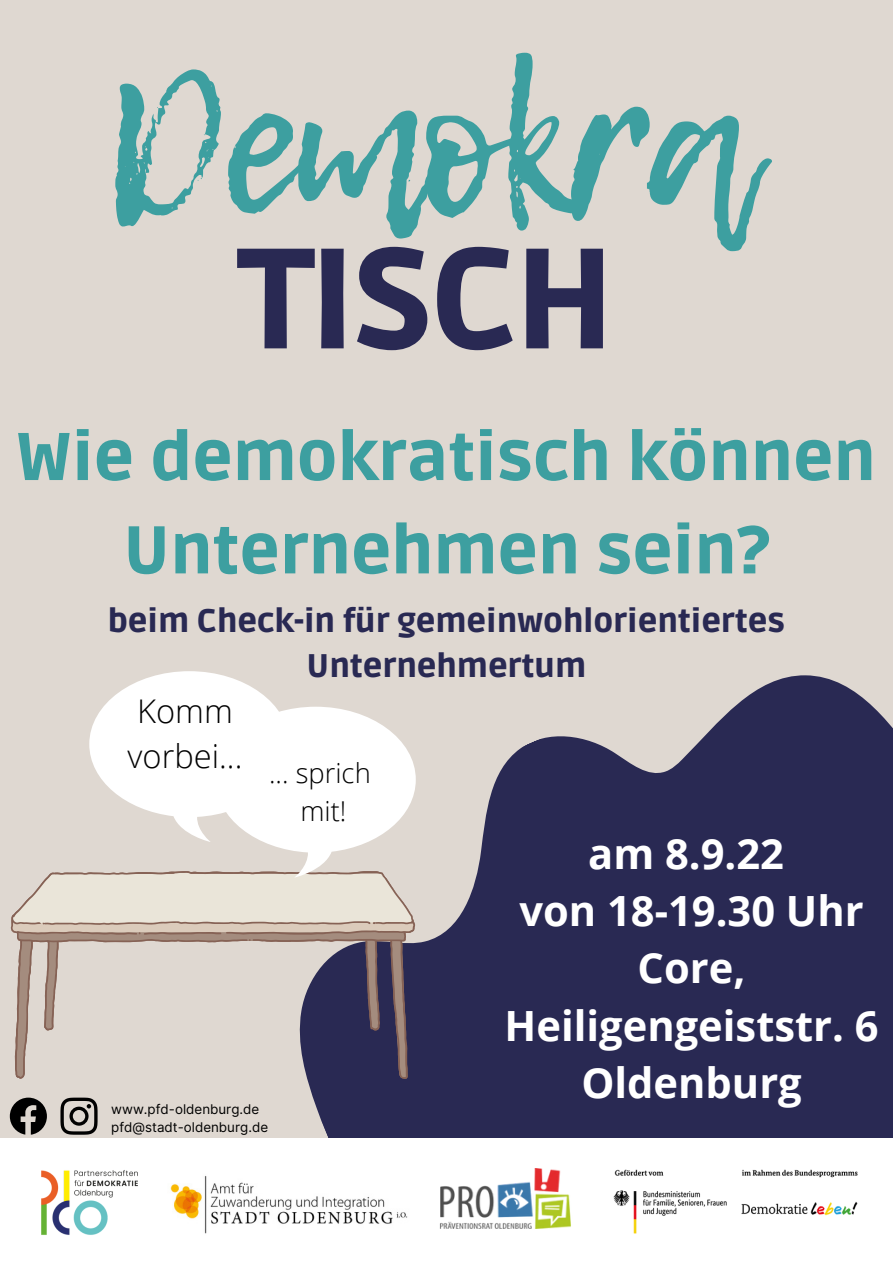
<style>
.page{position:relative;width:893px;height:1264px;background:#fff}
.page>*{position:absolute;margin:0;border:0;box-sizing:border-box;transform-origin:0 0}
.t1{font:194.1px "Lemon Tuesday";letter-spacing:-.035em;color:#3d9fa0}
.t2{font:900 141.75px "Ruda";letter-spacing:-.02em;color:#292953}
.t3{font:900 66.9px/93.3px "Ruda";color:#3d9fa0;text-align:center}
.t4{font:700 41.7px/57.3px "Open Sans";color:#fff;text-align:center}
.t5{font:300 32.7px/45.6px "Open Sans";color:#000}
.t6{font:900 32.4px/45px "Ruda";color:#292953;text-align:center}
.t7{font:300 27.3px "Open Sans";color:#000}
.t8{font:13.35px/17.9px "Inter";color:#000}
</style>
<div class="page">
<div style="left:0;top:0;width:892px;height:1262px;background:#dfd8d1"></div>
<svg style="left:307px;top:675px;width:585px;height:463px;fill:#292953"></svg>
<svg style="left:13px;top:932px;width:402px;height:146px"></svg>
<div style="left:0;top:1138px;width:892px;height:124px;background:#fff"></div>
<img style="left:41px;top:1170px;width:97px;height:65px">
<img style="left:170px;top:1175px;width:238px;height:59px">
<img style="left:439px;top:1168px;width:132px;height:60px">
<img style="left:613px;top:1169px;width:245px;height:65px">
<svg style="left:11px;top:671px;width:405px;height:261px"></svg>
<svg style="left:10px;top:1097px;width:37px;height:37px"></svg>
<svg style="left:60px;top:1097px;width:38px;height:37px"></svg>
<h1 class="t1" style="left:103px;top:0;width:648px">Demokra</h1>
<h2 class="t2" style="left:239px;top:218px;width:377px">TISCH</h2>
<h3 class="t3" style="left:17px;top:412px;width:860px">Wie demokratisch können<br>Unternehmen sein?</h3>
<p class="t6" style="left:108px;top:599px;width:678px">beim Check-in für gemeinwohlorientiertes<br>Unternehmertum</p>
<p class="t5" style="left:127px;top:687px;width:245px">Komm<br>vorbei... <sub>...</sub> <sub>sprich</sub></p>
<p class="t7" style="left:300px;top:792px;width:48px">mit!</p>
<p class="t8" style="left:111px;top:1100px;width:158px">www.pfd-oldenburg.de pfd@stadt-oldenburg.de</p>
<p class="t4" style="left:504px;top:823px;width:375px">am 8.9.22<br>von 18-19.30 Uhr<br>Core,<br>Heiligengeiststr. 6<br>Oldenburg</p>
</div>
